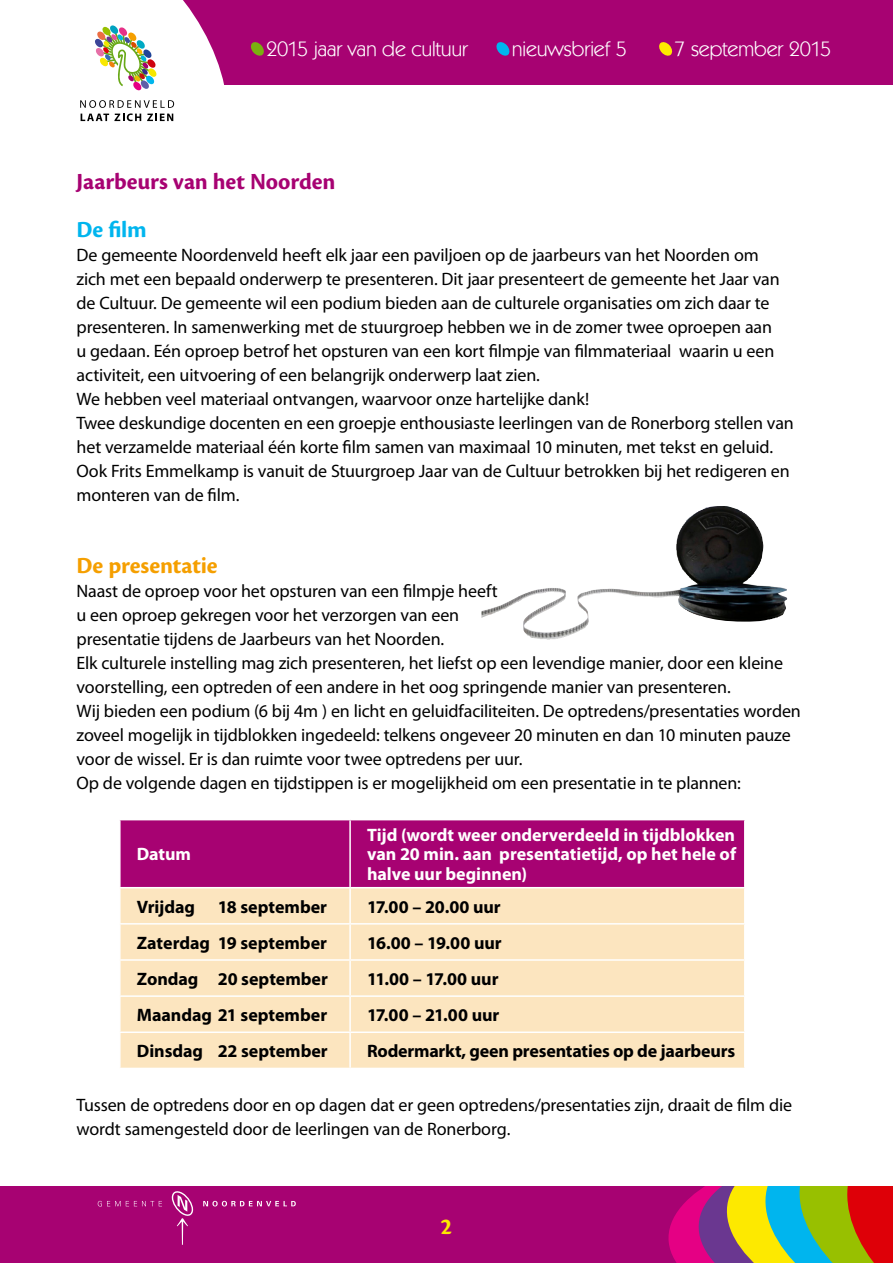
<style>
.page{position:relative;width:893px;height:1263px;background:#fff}
.page>*{position:absolute;margin:0;border:0;box-sizing:border-box;transform-origin:0 0}
.t1{font:700 24px "Cronos Pro";letter-spacing:-.005em;color:#a70272}
.t2{font:700 24px "Cronos Pro";letter-spacing:-.005em;color:#f59f00}
.t3{font:700 24px "Cronos Pro";color:#00b5ee}
.t4{font:700 24px "Cronos Pro";color:#fde900}
.t5{font:21px "Kabel IT Cby BT";color:#fff}
.t6{font:18px/24px "Myriad Pro";letter-spacing:-.005em;color:#000}
.t7{font:700 18px "Myriad Pro";letter-spacing:-.005em;color:#000}
.t8{font:700 18px/19.5px "Myriad Pro";letter-spacing:-.005em;color:#fff;text-align:justify}
</style>
<div class="page">
<div style="left:0;top:0;width:893px;height:85px;background:#a70272"></div>
<div style="left:0;top:1184px;width:893px;height:79px;background:#a70272"></div>
<div style="left:0;top:0;width:224px;height:122px;background:#fff"></div>
<svg style="left:496px;top:42px;width:14px;height:14px"></svg>
<svg style="left:250px;top:42px;width:14px;height:14px"></svg>
<svg style="left:659px;top:42px;width:14px;height:14px"></svg>
<svg style="left:664px;top:1185px;width:229px;height:78px;background:#a27451"></svg>
<div style="left:0;top:1116px;width:893px;height:69px;background:#fff"></div>
<div style="left:121px;top:820px;width:623px;height:67px;background:#a70272"></div>
<div style="left:121px;top:888px;width:623px;height:180px;background:#fce5bf"></div>
<hr style="left:349px;top:820px;width:2px;height:67px;background:#fff">
<hr style="left:349px;top:888px;width:2px;height:35px;background:#fff">
<hr style="left:119px;top:923px;width:231px;height:1px;background:#fff">
<hr style="left:350px;top:923px;width:396px;height:1px;background:#fff">
<hr style="left:349px;top:924px;width:2px;height:35px;background:#fff">
<hr style="left:119px;top:959px;width:231px;height:2px;background:#fff">
<hr style="left:350px;top:959px;width:396px;height:2px;background:#fff">
<hr style="left:349px;top:961px;width:2px;height:34px;background:#fff">
<hr style="left:119px;top:995px;width:231px;height:2px;background:#fff">
<hr style="left:350px;top:995px;width:396px;height:2px;background:#fff">
<hr style="left:349px;top:997px;width:2px;height:34px;background:#fff">
<hr style="left:119px;top:1031px;width:231px;height:2px;background:#fff">
<hr style="left:350px;top:1031px;width:396px;height:2px;background:#fff">
<hr style="left:349px;top:1033px;width:2px;height:35px;background:#fff">
<img style="left:95px;top:25px;width:62px;height:65px">
<svg style="left:80px;top:100px;width:94px;height:21px"></svg>
<svg style="left:98px;top:1201px;width:64px;height:5px"></svg>
<svg style="left:172px;top:1191px;width:21px;height:54px"></svg>
<svg style="left:203px;top:1201px;width:93px;height:5px"></svg>
<img style="left:524px;top:506px;width:197px;height:126px">
<p class="t5" style="left:266px;top:35px;width:203px">2015 jaar van de cultuur</p>
<p class="t5" style="left:512px;top:35px;width:116px">nieuwsbrief 5</p>
<p class="t5" style="left:674px;top:35px;width:159px">7 september 2015</p>
<h1 class="t1" style="left:77px;top:168px;width:260px">Jaarbeurs van het Noorden</h1>
<h1 class="t3" style="left:77px;top:216px;width:72px">De film</h1>
<p class="t6" style="left:77px;top:242px;width:719px">De gemeente Noordenveld heeft elk jaar een paviljoen op de jaarbeurs van het Noorden om<br>zich met een bepaald onderwerp te presenteren. Dit jaar presenteert de gemeente het Jaar van de Cultuur. De gemeente wil een podium bieden aan de culturele organisaties om zich daar te presenteren. In samenwerking met de stuurgroep hebben we in de zomer twee oproepen aan<br>u gedaan. Eén oproep betrof het opsturen van een kort filmpje van filmmateriaal waarin u een activiteit, een uitvoering of een belangrijk onderwerp laat zien.<br>We hebben veel materiaal ontvangen, waarvoor onze hartelijke dank!<br>Twee deskundige docenten en een groepje enthousiaste leerlingen van de Ronerborg stellen van het verzamelde materiaal één korte film samen van maximaal 10 minuten, met tekst en geluid.<br>Ook Frits Emmelkamp is vanuit de Stuurgroep Jaar van de Cultuur betrokken bij het redigeren en monteren van de film.</p>
<h1 class="t2" style="left:77px;top:552px;width:143px">De presentatie</h1>
<p class="t6" style="left:77px;top:578px;width:726px">Naast de oproep voor het opsturen van een filmpje heeft<br>u een oproep gekregen voor het verzorgen van een<br>presentatie tijdens de Jaarbeurs van het Noorden.<br>Elk culturele instelling mag zich presenteren, het liefst op een levendige manier, door een kleine voorstelling, een optreden of een andere in het oog springende manier van presenteren.<br>Wij bieden een podium (6 bij 4m ) en licht en geluidfaciliteiten. De optredens/presentaties worden zoveel mogelijk in tijdblokken ingedeeld: telkens ongeveer 20 minuten en dan 10 minuten pauze voor de wissel. Er is dan ruimte voor twee optredens per uur.<br>Op de volgende dagen en tijdstippen is er mogelijkheid om een presentatie in te plannen:</p>
<p class="t8" style="left:137px;top:844px;width:56px">Datum</p>
<p class="t8" style="left:367px;top:824px;width:370px">Tijd (wordt weer onderverdeeld in tijdblokken van 20 min. aan presentatietijd, op het hele of halve uur beginnen)</p>
<p class="t7" style="left:137px;top:895px;width:60px">Vrijdag</p>
<p class="t7" style="left:218px;top:895px;width:111px">18 september</p>
<p class="t7" style="left:367px;top:895px;width:135px">17.00 – 20.00 uur</p>
<p class="t7" style="left:137px;top:931px;width:192px">Zaterdag 19 september</p>
<p class="t7" style="left:367px;top:931px;width:136px">16.00 – 19.00 uur</p>
<p class="t7" style="left:137px;top:967px;width:193px">Zondag 20 september</p>
<p class="t7" style="left:367px;top:967px;width:133px">11.00 – 17.00 uur</p>
<p class="t7" style="left:137px;top:1003px;width:192px">Maandag 21 september</p>
<p class="t7" style="left:367px;top:1003px;width:134px">17.00 – 21.00 uur</p>
<p class="t7" style="left:137px;top:1039px;width:192px">Dinsdag 22 september</p>
<p class="t7" style="left:367px;top:1039px;width:369px">Rodermarkt, geen presentaties op de jaarbeurs</p>
<p class="t6" style="left:77px;top:1093px;width:717px">Tussen de optredens door en op dagen dat er geen optredens/presentaties zijn, draait de film die wordt samengesteld door de leerlingen van de Ronerborg.</p>
<h1 class="t4" style="left:440px;top:1212px;width:13px">2</h1>
</div>
